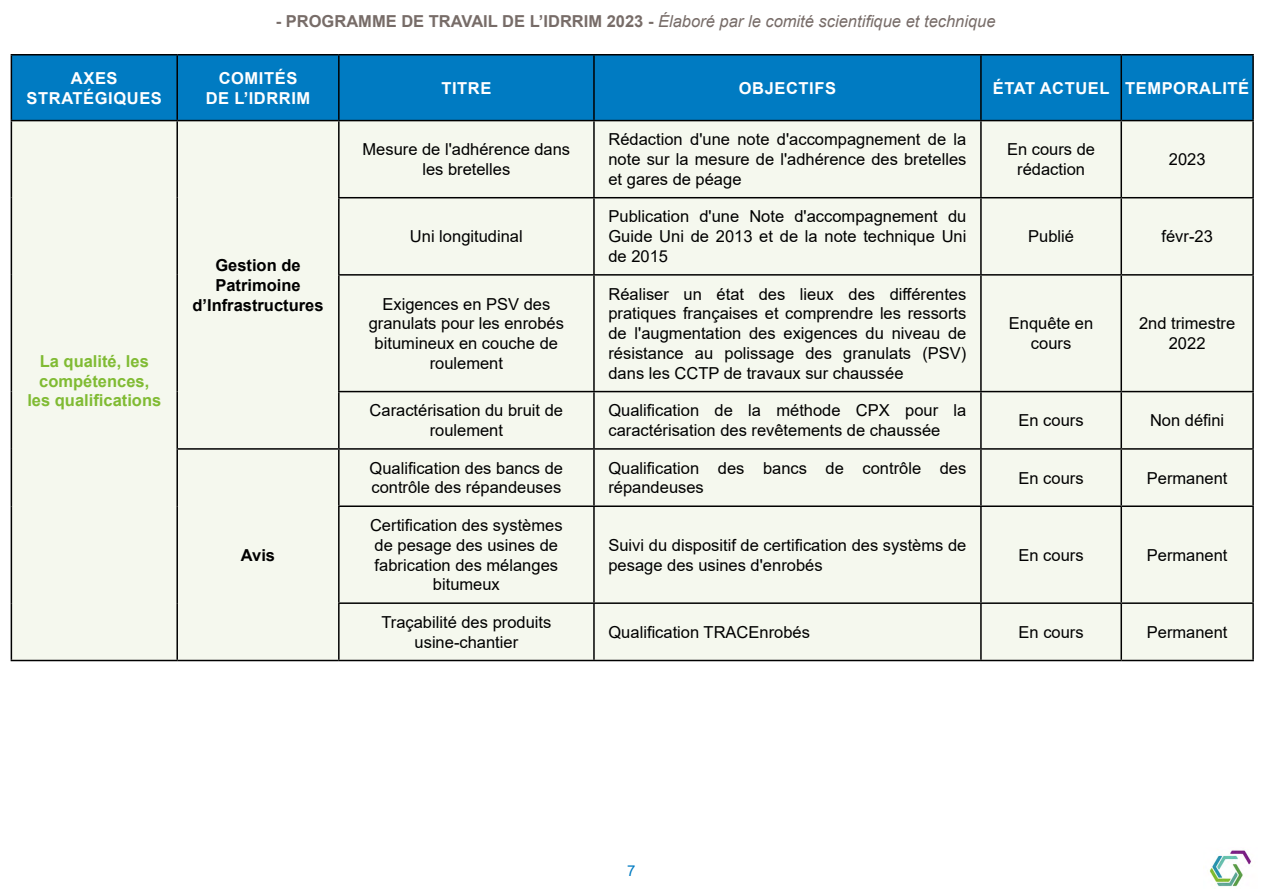
<style>
.page{position:relative;width:1263px;height:893px;background:#fff}
.page>*{position:absolute;margin:0;border:0;box-sizing:border-box;transform-origin:0 0}
.t1{font:16.5px/19.8px "Arial";color:#000;text-align:center}
.t2{font:italic 16.5px "Arial";color:#776c68}
.t3{font:700 16.5px/19.8px "Arial";letter-spacing:.035em;color:#fff;text-align:center}
.t4{font:700 16.5px/19.8px "Arial";color:#80bb33;text-align:center}
.t5{font:700 16.5px/19.8px "Arial";color:#000;text-align:center}
.t6{font:15px "Arial";color:#007bc2}
.s1{font-weight:700;font-style:normal}
</style>
<div class="page">
<img style="left:1209px;top:850px;width:43px;height:37px">
<div style="left:12px;top:56px;width:1240px;height:64px;background:#007bc2"></div>
<div style="left:12px;top:121px;width:1240px;height:539px;background:#f5f8ee"></div>
<hr style="left:11px;top:54px;width:166px;height:2px;background:#000">
<hr style="left:11px;top:56px;width:1px;height:64px;background:#000">
<hr style="left:177px;top:54px;width:162px;height:2px;background:#000">
<hr style="left:176px;top:56px;width:2px;height:64px;background:#000">
<hr style="left:339px;top:54px;width:255px;height:2px;background:#000">
<hr style="left:338px;top:56px;width:2px;height:64px;background:#000">
<hr style="left:594px;top:54px;width:387px;height:2px;background:#000">
<hr style="left:593px;top:56px;width:2px;height:64px;background:#000">
<hr style="left:981px;top:54px;width:140px;height:2px;background:#000">
<hr style="left:980px;top:56px;width:2px;height:64px;background:#000">
<hr style="left:1121px;top:54px;width:133px;height:2px;background:#000">
<hr style="left:1120px;top:56px;width:2px;height:64px;background:#000">
<hr style="left:1252px;top:56px;width:2px;height:64px;background:#000">
<hr style="left:11px;top:120px;width:166px;height:1px;background:#000">
<hr style="left:11px;top:121px;width:1px;height:77px;background:#000">
<hr style="left:177px;top:120px;width:162px;height:1px;background:#000">
<hr style="left:176px;top:121px;width:2px;height:77px;background:#000">
<hr style="left:339px;top:120px;width:255px;height:1px;background:#000">
<hr style="left:338px;top:121px;width:2px;height:76px;background:#000">
<hr style="left:594px;top:120px;width:387px;height:1px;background:#000">
<hr style="left:593px;top:121px;width:2px;height:76px;background:#000">
<hr style="left:981px;top:120px;width:140px;height:1px;background:#000">
<hr style="left:980px;top:121px;width:2px;height:76px;background:#000">
<hr style="left:1121px;top:120px;width:133px;height:1px;background:#000">
<hr style="left:1120px;top:121px;width:2px;height:76px;background:#000">
<hr style="left:1252px;top:121px;width:2px;height:76px;background:#000">
<hr style="left:11px;top:198px;width:1px;height:77px;background:#000">
<hr style="left:176px;top:198px;width:2px;height:77px;background:#000">
<hr style="left:338px;top:197px;width:256px;height:1px;background:#000">
<hr style="left:338px;top:198px;width:2px;height:76px;background:#000">
<hr style="left:594px;top:197px;width:387px;height:1px;background:#000">
<hr style="left:593px;top:198px;width:2px;height:76px;background:#000">
<hr style="left:981px;top:197px;width:140px;height:1px;background:#000">
<hr style="left:980px;top:198px;width:2px;height:76px;background:#000">
<hr style="left:1121px;top:197px;width:133px;height:1px;background:#000">
<hr style="left:1120px;top:198px;width:2px;height:76px;background:#000">
<hr style="left:1252px;top:198px;width:2px;height:76px;background:#000">
<hr style="left:11px;top:275px;width:1px;height:117px;background:#000">
<hr style="left:176px;top:275px;width:2px;height:117px;background:#000">
<hr style="left:338px;top:274px;width:256px;height:2px;background:#000">
<hr style="left:338px;top:276px;width:2px;height:115px;background:#000">
<hr style="left:594px;top:274px;width:387px;height:2px;background:#000">
<hr style="left:593px;top:276px;width:2px;height:115px;background:#000">
<hr style="left:981px;top:274px;width:140px;height:2px;background:#000">
<hr style="left:980px;top:276px;width:2px;height:115px;background:#000">
<hr style="left:1121px;top:274px;width:133px;height:2px;background:#000">
<hr style="left:1120px;top:276px;width:2px;height:115px;background:#000">
<hr style="left:1252px;top:276px;width:2px;height:115px;background:#000">
<hr style="left:11px;top:392px;width:1px;height:57px;background:#000">
<hr style="left:176px;top:392px;width:2px;height:56px;background:#000">
<hr style="left:338px;top:391px;width:256px;height:1px;background:#000">
<hr style="left:338px;top:392px;width:2px;height:56px;background:#000">
<hr style="left:594px;top:391px;width:387px;height:1px;background:#000">
<hr style="left:593px;top:392px;width:2px;height:56px;background:#000">
<hr style="left:981px;top:391px;width:140px;height:1px;background:#000">
<hr style="left:980px;top:392px;width:2px;height:56px;background:#000">
<hr style="left:1121px;top:391px;width:133px;height:1px;background:#000">
<hr style="left:1120px;top:392px;width:2px;height:56px;background:#000">
<hr style="left:1252px;top:392px;width:2px;height:56px;background:#000">
<hr style="left:11px;top:449px;width:1px;height:57px;background:#000">
<hr style="left:176px;top:448px;width:163px;height:2px;background:#000">
<hr style="left:176px;top:450px;width:2px;height:56px;background:#000">
<hr style="left:339px;top:448px;width:255px;height:2px;background:#000">
<hr style="left:338px;top:450px;width:2px;height:55px;background:#000">
<hr style="left:594px;top:448px;width:387px;height:2px;background:#000">
<hr style="left:593px;top:450px;width:2px;height:55px;background:#000">
<hr style="left:981px;top:448px;width:140px;height:2px;background:#000">
<hr style="left:980px;top:450px;width:2px;height:55px;background:#000">
<hr style="left:1121px;top:448px;width:133px;height:2px;background:#000">
<hr style="left:1120px;top:450px;width:2px;height:55px;background:#000">
<hr style="left:1252px;top:450px;width:2px;height:55px;background:#000">
<hr style="left:11px;top:506px;width:1px;height:97px;background:#000">
<hr style="left:176px;top:506px;width:2px;height:97px;background:#000">
<hr style="left:338px;top:505px;width:256px;height:2px;background:#000">
<hr style="left:338px;top:507px;width:2px;height:95px;background:#000">
<hr style="left:594px;top:505px;width:387px;height:2px;background:#000">
<hr style="left:593px;top:507px;width:2px;height:95px;background:#000">
<hr style="left:981px;top:505px;width:140px;height:2px;background:#000">
<hr style="left:980px;top:507px;width:2px;height:95px;background:#000">
<hr style="left:1121px;top:505px;width:133px;height:2px;background:#000">
<hr style="left:1120px;top:507px;width:2px;height:95px;background:#000">
<hr style="left:1252px;top:507px;width:2px;height:95px;background:#000">
<hr style="left:11px;top:603px;width:1px;height:57px;background:#000">
<hr style="left:176px;top:603px;width:2px;height:57px;background:#000">
<hr style="left:338px;top:602px;width:256px;height:2px;background:#000">
<hr style="left:338px;top:604px;width:2px;height:56px;background:#000">
<hr style="left:594px;top:602px;width:387px;height:2px;background:#000">
<hr style="left:593px;top:604px;width:2px;height:56px;background:#000">
<hr style="left:981px;top:602px;width:140px;height:2px;background:#000">
<hr style="left:980px;top:604px;width:2px;height:56px;background:#000">
<hr style="left:1121px;top:602px;width:133px;height:2px;background:#000">
<hr style="left:1120px;top:604px;width:2px;height:56px;background:#000">
<hr style="left:1252px;top:604px;width:2px;height:56px;background:#000">
<hr style="left:11px;top:660px;width:166px;height:1px;background:#000">
<hr style="left:177px;top:660px;width:162px;height:1px;background:#000">
<hr style="left:339px;top:660px;width:255px;height:1px;background:#000">
<hr style="left:594px;top:660px;width:387px;height:1px;background:#000">
<hr style="left:981px;top:660px;width:140px;height:1px;background:#000">
<hr style="left:1121px;top:660px;width:133px;height:1px;background:#000">
<p class="t2" style="left:276px;top:11px;width:721px"><span class="s1">- PROGRAMME DE TRAVAIL DE L’IDRRIM 2023 -</span> Élaboré par le comité scientifique et technique</p>
<p class="t3" style="left:27px;top:68px;width:137px">AXES<br>STRATÉGIQUES</p>
<p class="t3" style="left:206px;top:68px;width:106px">COMITÉS<br>DE L’IDRRIM</p>
<p class="t4" style="left:27px;top:351px;width:135px">La qualité, les compétences, les qualifications</p>
<p class="t5" style="left:192px;top:255px;width:133px">Gestion de<br>Patrimoine d’Infrastructures</p>
<p class="t5" style="left:241px;top:545px;width:36px">Avis</p>
<p class="t3" style="left:441px;top:78px;width:51px">TITRE</p>
<p class="t3" style="left:739px;top:78px;width:99px">OBJECTIFS</p>
<p class="t3" style="left:993px;top:78px;width:258px">ÉTAT ACTUEL TEMPORALITÉ</p>
<p class="t1" style="left:362px;top:139px;width:209px">Mesure de l'adhérence dans les bretelles</p>
<p class="t1" style="left:608px;top:130px;width:359px;text-align:justify">Rédaction d'une note d'accompagnement de la note sur la mesure de l'adhérence des bretelles et gares de péage</p>
<p class="t1" style="left:1007px;top:139px;width:90px">En cours de rédaction</p>
<p class="t1" style="left:1169px;top:149px;width:38px">2023</p>
<p class="t1" style="left:410px;top:226px;width:114px">Uni longitudinal</p>
<p class="t1" style="left:608px;top:207px;width:359px;text-align:justify">Publication d'une Note d'accompagnement du Guide Uni de 2013 et de la note technique Uni de 2015</p>
<p class="t1" style="left:369px;top:294px;width:197px">Exigences en PSV des granulats pour les enrobés bitumineux en couche de roulement</p>
<p class="t1" style="left:608px;top:284px;width:359px;text-align:justify">Réaliser un état des lieux des différentes pratiques françaises et comprendre les ressorts de l'augmentation des exigences du niveau de résistance au polissage des granulats (PSV) dans les CCTP de travaux sur chaussée</p>
<p class="t1" style="left:1028px;top:226px;width:47px">Publié</p>
<p class="t1" style="left:1161px;top:226px;width:53px">févr-23</p>
<p class="t1" style="left:1009px;top:313px;width:86px">Enquête en cours</p>
<p class="t1" style="left:1139px;top:313px;width:98px">2nd trimestre<br>2022</p>
<p class="t1" style="left:370px;top:401px;width:195px">Caractérisation du bruit de roulement</p>
<p class="t1" style="left:608px;top:401px;width:359px;text-align:left">Qualification de la méthode CPX pour la caractérisation des revêtements de chaussée</p>
<p class="t1" style="left:1018px;top:410px;width:67px">En cours</p>
<p class="t1" style="left:1150px;top:410px;width:76px">Non défini</p>
<p class="t1" style="left:370px;top:458px;width:195px;text-align:left">Qualification des bancs de contrôle des répandeuses</p>
<p class="t1" style="left:608px;top:458px;width:359px;text-align:left">Qualification des bancs de contrôle des répandeuses</p>
<p class="t1" style="left:1018px;top:468px;width:67px">En cours</p>
<p class="t1" style="left:1147px;top:468px;width:82px">Permanent</p>
<p class="t1" style="left:370px;top:515px;width:194px">Certification des systèmes de pesage des usines de fabrication des mélanges bitumeux</p>
<p class="t1" style="left:608px;top:535px;width:359px;text-align:left">Suivi du dispositif de certification des systèms de pesage des usines d'enrobés</p>
<p class="t1" style="left:1018px;top:545px;width:67px">En cours</p>
<p class="t1" style="left:1147px;top:545px;width:82px">Permanent</p>
<p class="t1" style="left:381px;top:612px;width:171px">Traçabilité des produits usine-chantier</p>
<p class="t1" style="left:608px;top:622px;width:203px">Qualification TRACEnrobés</p>
<p class="t1" style="left:1018px;top:622px;width:67px">En cours</p>
<p class="t1" style="left:1147px;top:622px;width:82px">Permanent</p>
<p class="t6" style="left:627px;top:861px;width:10px">7</p>
</div>
